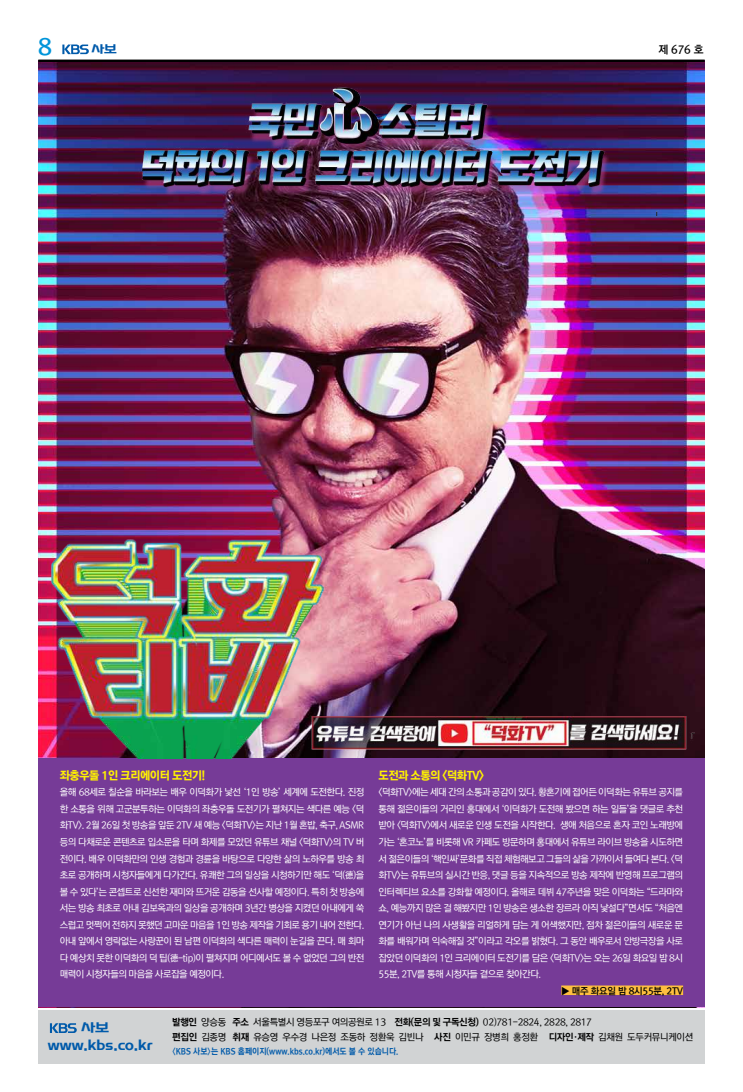
<style>
.page{position:relative;width:743px;height:1092px;background:#fff}
.page>*{position:absolute;margin:0;border:0;box-sizing:border-box;transform-origin:0 0}
.t1{font:23px "Rix Go B";color:#0095da}
.t2{font:15.9px "KBSCI";color:#005aaa}
.t3{font:14.5px "KBSCI";color:#005aaa}
.t4{font:11.4px "Rix Go H";letter-spacing:-.04em;color:#fff200}
.t5{font:11px "Rix Go B";color:#000}
.t6{font:9.5px/16.5px "Rix Go M";letter-spacing:-.05em;color:#fff;text-align:justify}
.t7{font:9.5px "Rix Go M";letter-spacing:-.035em;color:#000}
.t8{font:9.5px "Rix Go B";letter-spacing:-.025em;color:#000}
.t9{font:8.5px "Rix Go EB";color:#005aaa;scale:.94 1}
.s1{font-family:"Rix Go EB"}
</style>
<div class="page">
<div style="left:38px;top:1009px;width:666px;height:54px;background:#d1d3d4"></div>
<svg style="left:50px;top:1023px;width:27px;height:9px"></svg>
<img style="left:38px;top:62px;width:666px;height:696px">
<div style="left:38px;top:758px;width:666px;height:249px;background:#763b97"></div>
<div style="left:561px;top:985px;width:122px;height:9px;background:#febf40"></div>
<img style="left:72px;top:72px;width:601px;height:143px">
<img style="left:38px;top:524px;width:306px;height:234px">
<img style="left:297px;top:716px;width:398px;height:36px">
<hr style="left:38px;top:60px;width:666px;height:2px;background:#000">
<svg style="left:62px;top:44px;width:27px;height:10px"></svg>
<h1 class="t1" style="left:38px;top:31px;width:15px">8</h1>
<h3 class="t3" style="left:91px;top:43px;width:27px">사보</h3>
<p class="t5" style="left:658px;top:42px;width:46px">제 676 호</p>
<p class="t4" style="left:60px;top:767px;width:147px">좌충우돌 1인 크리에이터 도전기!</p>
<p class="t6" style="left:60px;top:783px;width:306px">올해 68세로 칠순을 바라보는 배우 이덕화가 낯선 ‘1인 방송’ 세계에 도전한다. 진정 한 소통을 위해 고군분투하는 이덕화의 좌충우돌 도전기가 펼쳐지는 색다른 예능 &lt;덕 화TV&gt;. 2월 26일 첫 방송을 앞둔 2TV 새 예능 &lt;덕화TV&gt;는 지난 1월 혼밥, 축구, ASMR 등의 다채로운 콘텐츠로 입소문을 타며 화제를 모았던 유튜브 채널 &lt;덕화TV&gt;의 TV 버 전이다. 배우 이덕화만의 인생 경험과 경륜을 바탕으로 다양한 삶의 노하우를 방송 최 초로 공개하며 시청자들에게 다가간다. 유쾌한 그의 일상을 시청하기만 해도 ‘덕(德)을 볼 수 있다’는 콘셉트로 신선한 재미와 뜨거운 감동을 선사할 예정이다. 특히 첫 방송에 서는 방송 최초로 아내 김보옥과의 일상을 공개하며 3년간 병상을 지켰던 아내에게 쑥 스럽고 멋쩍어 전하지 못했던 고마운 마음을 1인 방송 제작을 기회로 용기 내어 전한다. 아내 앞에서 영락없는 사랑꾼이 된 남편 이덕화의 색다른 매력이 눈길을 끈다. 매 회마 다 예상치 못한 이덕화의 덕 팁(德-tip)이 펼쳐지며 어디에서도 볼 수 없었던 그의 반전 매력이 시청자들의 마음을 사로잡을 예정이다.</p>
<p class="t4" style="left:378px;top:767px;width:107px">도전과 소통의 &lt;덕화TV&gt;</p>
<p class="t6" style="left:378px;top:783px;width:306px">&lt;덕화TV&gt;에는 세대 간의 소통과 공감이 있다. 황혼기에 접어든 이덕화는 유튜브 공지를 통해 젊은이들의 거리인 홍대에서 ‘이덕화가 도전해 봤으면 하는 일들’을 댓글로 추천 받아 &lt;덕화TV&gt;에서 새로운 인생 도전을 시작한다. 생애 처음으로 혼자 코인 노래방에 가는 ‘혼코노’를 비롯해 VR 카페도 방문하며 홍대에서 유튜브 라이브 방송을 시도하면 서 젊은이들의 ‘핵인싸’문화를 직접 체험해보고 그들의 삶을 가까이서 들여다 본다. &lt;덕 화TV&gt;는 유튜브의 실시간 반응, 댓글 등을 지속적으로 방송 제작에 반영해 프로그램의 인터렉티브 요소를 강화할 예정이다. 올해로 데뷔 47주년을 맞은 이덕화는 “드라마와 쇼, 예능까지 많은 걸 해봤지만 1인 방송은 생소한 장르라 아직 낯설다”면서도 “처음엔 연기가 아닌 나의 사생활을 리얼하게 담는 게 어색했지만, 점차 젊은이들의 새로운 문 화를 배워가며 익숙해질 것”이라고 각오를 밝혔다. 그 동안 배우로서 안방극장을 사로 잡았던 이덕화의 1인 크리에이터 도전기를 담은 &lt;덕화TV&gt;는 오는 26일 화요일 밤 8시 55분, 2TV를 통해 시청자들 곁으로 찾아간다.</p>
<p class="t8" style="left:561px;top:984px;width:123px">▶ 매주 화요일 밤 8시55분, 2TV</p>
<p class="t7" style="left:172px;top:1016px;width:421px"><span class="s1">발행인</span> 양승동 <span class="s1">주소</span> 서울특별시 영등포구 여의공원로 13 <span class="s1">전화(문의 및 구독신청)</span> 02)781-2824, 2828, 2817</p>
<h2 class="t2" style="left:81px;top:1020px;width:30px">사보</h2>
<p class="t9" style="left:48px;top:1045px;width:374px"><sup>www.kbs.co.kr</sup> 〈KBS 사보〉는 KBS 홈페이지(www.kbs.co.kr)에서도 볼 수 있습니다.</p>
<p class="t7" style="left:172px;top:1030px;width:522px"><span class="s1">편집인</span> 김종명 <span class="s1">취재</span> 유승영 우수경 나은정 조동하 정환욱 김빈나 <span class="s1">사진</span> 이민규 장병희 홍정환 <span class="s1">디자인·제작</span> 김채원 도두커뮤니케이션</p>
</div>
